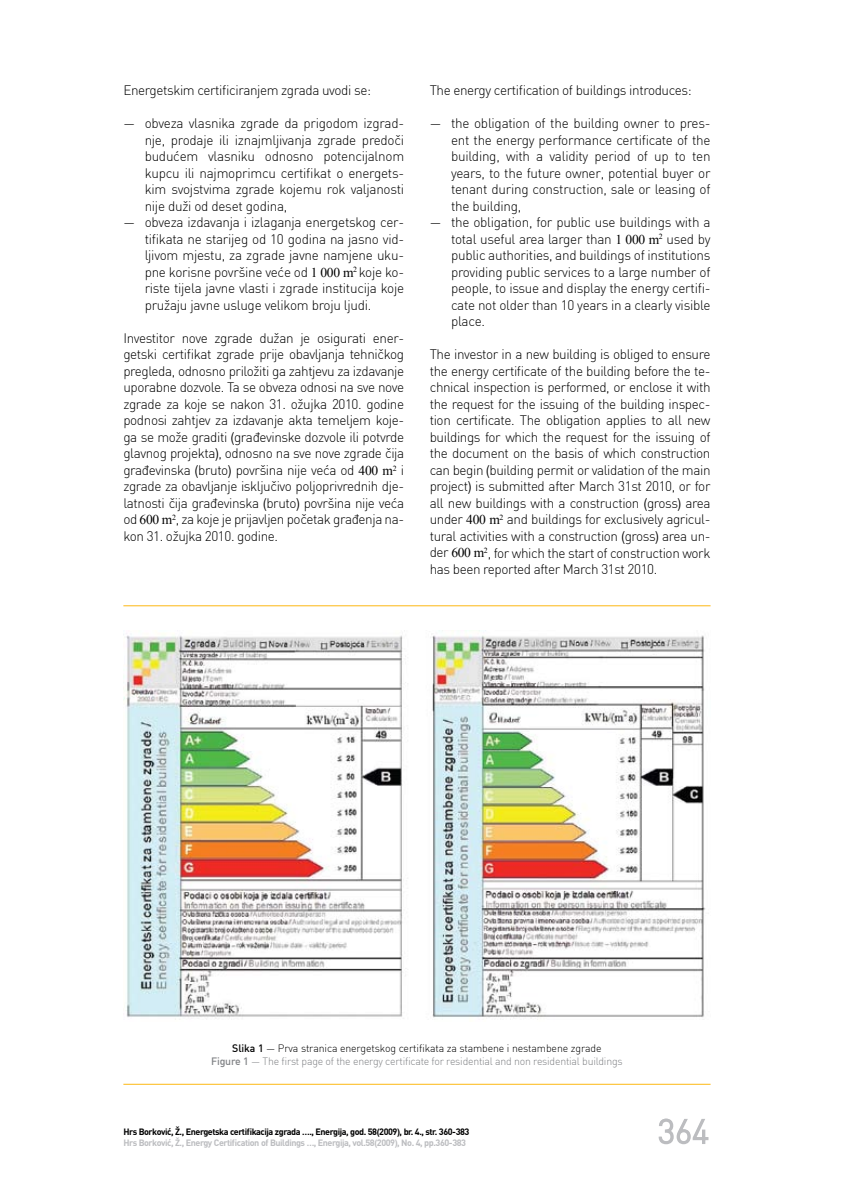
<style>
.page{position:relative;width:851px;height:1191px;background:#fff}
.page>*{position:absolute;margin:0;border:0;box-sizing:border-box;transform-origin:0 0}
.t1{font:13.5px/16.5px "DIN Lt";letter-spacing:-.03em;color:#000;text-align:justify}
.t2{font:10.5px/13.5px "DIN Lt";letter-spacing:-.02em;color:#808285;text-align:center}
.t3{font:700 9px/10.8px "DIN";letter-spacing:-.05em;color:#000}
.s1{font-family:"Times New Roman"}
.s2{font-family:"Arial Narrow"}
.s3{font-family:"DINLT";font-weight:700;color:#000}
.s4{color:#000}
.s5{font-family:"DINLT";font-weight:700}
.s6{font-family:"Arial"}
.s7{color:#bcbdc0}
.s8{font-family:"Arial";color:#bcbdc0}
</style>
<div class="page">
<svg style="left:658px;top:1118px;width:51px;height:27px"></svg>
<hr style="left:123px;top:605px;width:587px;height:1px;background:#fdb813">
<hr style="left:123px;top:1084px;width:587px;height:1px;background:#fdb813">
<img style="left:123px;top:633px;width:583px;height:387px">
<p class="t1" style="left:123px;top:82px;width:249px">Energetskim certificiranjem zgrada uvodi se:</p>
<p class="t1" style="left:145px;top:115px;width:261px;text-indent:-21px">— obveza vlasnika zgrade da prigodom izgrad&shy;nje, prodaje ili iznajmljivanja zgrade predoči budućem vlasniku odnosno potencijalnom kupcu ili najmoprimcu certifikat o energets&shy;kim svojstvima zgrade kojemu rok valjanosti nije duži od deset godina,</p>
<p class="t1" style="left:145px;top:214px;width:261px;text-indent:-21px">— obveza izdavanja i izlaganja energetskog cer&shy;tifikata ne starijeg od 10 godina na jasno vid&shy;ljivom mjestu, za zgrade javne namjene uku&shy;pne korisne površine veće od <span class="s1">1 000 m</span><sup>2</sup> koje ko&shy;riste tijela javne vlasti i zgrade institucija koje pružaju javne usluge velikom broju ljudi.</p>
<p class="t1" style="left:123px;top:329px;width:282px">Investitor nove zgrade dužan je osigurati ener&shy;getski certifikat zgrade prije obavljanja tehničkog pregleda, odnosno priložiti ga zahtjevu za izdavanje uporabne dozvole. Ta se obveza odnosi na sve nove zgrade za koje se nakon 31. ožujka 2010. godine podnosi zahtjev za izdavanje akta temeljem koje&shy;ga se može graditi <span class="s2">(</span>građevinske dozvole ili potvrde glavnog projekta<span class="s2">)</span>, odnosno na sve nove zgrade čija građevinska <span class="s2">(</span>bruto<span class="s2">)</span> površina nije veća od <span class="s1">400 m</span><sup>2</sup> i zgrade za obavljanje isključivo poljoprivrednih dje&shy;latnosti čija građevinska <span class="s2">(</span>bruto<span class="s2">)</span> površina nije veća od <span class="s1">600 m</span><sup>2</sup>, za koje je prijavljen početak građenja na&shy;kon 31. ožujka 2010. godine.</p>
<p class="t1" style="left:429px;top:82px;width:263px">The energy certification of buildings introduces:</p>
<p class="t1" style="left:451px;top:115px;width:261px;text-indent:-21px">— the obligation of the building owner to pres&shy;ent the energy performance certificate of the building, with a validity period of up to ten years, to the future owner, potential buyer or tenant during construction, sale or leasing of the building,</p>
<p class="t1" style="left:451px;top:214px;width:261px;text-indent:-21px">— the obligation, for public use buildings with a total useful area larger than <span class="s1">1 000 m</span><sup>2</sup> used by public authorities, and buildings of institutions providing public services to a large number of people, to issue and display the energy certifi&shy;cate not older than 10 years in a clearly visible place.</p>
<p class="t1" style="left:429px;top:346px;width:282px">The investor in a new building is obliged to ensure the energy certificate of the building before the te&shy;chnical inspection is performed, or enclose it with the request for the issuing of the building inspec&shy;tion certificate. The obligation applies to all new buildings for which the request for the issuing of the document on the basis of which construction can begin <span class="s2">(</span>building permit or validation of the main project<span class="s2">)</span> is submitted after March 31st 2010, or for all new buildings with a construction <span class="s2">(</span>gross<span class="s2">)</span> area under <span class="s1">400 m</span><sup>2</sup> and buildings for exclusively agricul&shy;tural activities with a construction <span class="s2">(</span>gross<span class="s2">)</span> area un&shy;der <span class="s1">600 m</span><sup>2</sup>, for which the start of construction work has been reported after March 31st 2010.</p>
<p class="t2" style="left:211px;top:1040px;width:413px"><span class="s3">Slika 1</span> <span class="s4">— Prva stranica energetskog certifikata za stambene i nestambene zgrade<br></span><span class="s5">Figure 1</span> — The first page of the energy certificate for residential and non residential buildings</p>
<p class="t3" style="left:123px;top:1125px;width:347px">Hrs Borković, Ž., Energetska certifikacija zgrada …., Energija, god. 58<span class="s6">(</span>2009<span class="s6">)</span>, br. 4., str. 360-383<br><span class="s7">Hrs Borković, Ž., Energy Certification of Buildings …, Energija, vol.58</span><span class="s8">(</span><span class="s7">2009</span><span class="s8">)</span><span class="s7">, No. 4, pp.360-383</span></p>
</div>
